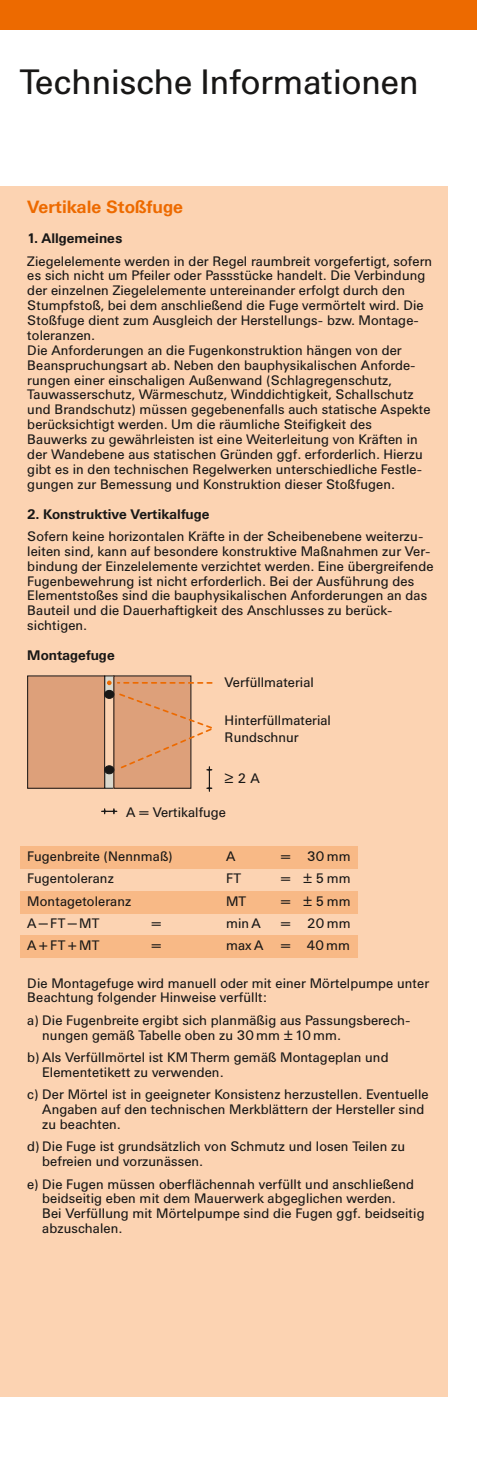
<style>
.page{position:relative;width:477px;height:1474px;background:#fff}
.page>*{position:absolute;margin:0;border:0;box-sizing:border-box;transform-origin:0 0}
.t1{font:35px "Univers LU";letter-spacing:-.005em;color:#181716}
.t2{font:700 17.5px "Univers LU";color:#ed6a00}
.t3{font:13.65px/14.9px "Univers LU";letter-spacing:.005em;color:#181716}
.t4{font:700 13.65px "Univers LU";letter-spacing:.005em;color:#181716}
</style>
<div class="page">
<hr style="left:476px;top:0;width:1px;height:1473px;background:#181716">
<div style="left:0;top:186px;width:446px;height:1210px;background:#fcd3b2"></div>
<div style="left:20px;top:846px;width:337px;height:22px;background:#f8b986"></div>
<div style="left:20px;top:890px;width:337px;height:23px;background:#f8b986"></div>
<div style="left:20px;top:935px;width:337px;height:22px;background:#f8b986"></div>
<div style="left:0;top:0;width:476px;height:30px;background:#ed6a00"></div>
<svg style="left:104px;top:769px;width:10px;height:19px"></svg>
<svg style="left:104px;top:676px;width:10px;height:18px"></svg>
<div style="left:114px;top:676px;width:77px;height:112px;background:#dda07a"></div>
<div style="left:28px;top:676px;width:76px;height:112px;background:#dda07a"></div>
<div style="left:27px;top:675px;width:78px;height:113px;border:1px solid #181716"></div>
<div style="left:104px;top:765px;width:10px;height:8px;background:#181716;border-radius:50%"></div>
<div style="left:104px;top:765px;width:10px;height:9px;border:1px solid #181716;border-radius:50%"></div>
<div style="left:104px;top:690px;width:10px;height:8px;background:#181716;border-radius:50%"></div>
<div style="left:104px;top:690px;width:10px;height:8px;border:1px solid #181716;border-radius:50%"></div>
<svg style="left:101px;top:808px;width:16px;height:6px"></svg>
<svg style="left:107px;top:680px;width:106px;height:111px"></svg>
<h1 class="t1" style="left:20px;top:70px;width:400px">Technische Informationen</h1>
<p class="t2" style="left:27px;top:201px;width:157px">Vertikale Stoßfuge</p>
<p class="t4" style="left:27px;top:233px;width:96px">1. Allgemeines</p>
<p class="t3" style="left:27px;top:255px;width:406px">Ziegelelemente werden in der Regel raumbreit vorgefertigt, sofern es sich nicht um Pfeiler oder Passstücke handelt. Die Verbindung der einzelnen Ziegelelemente untereinander erfolgt durch den Stumpfstoß, bei dem anschließend die Fuge vermörtelt wird. Die Stoßfuge dient zum Ausgleich der Herstellungs- bzw. Montage - toleranzen.<br>Die Anforderungen an die Fugenkonstruktion hängen von der Bean spruchungsart ab. Neben den bauphysikalischen Anforde - rungen einer einschaligen Außenwand (Schlagregenschutz, Tauwasserschutz, Wärme schutz, Winddichtigkeit, Schallschutz und Brand schutz) müssen gegebenenfalls auch statische Aspekte berück sichtigt werden. Um die räumliche Steifigkeit des Bauwerks zu gewähr lei sten ist eine Weiterleitung von Kräften in der Wand ebene aus statischen Gründen ggf. erforderlich. Hierzu gibt es in den technischen Regelwerken unterschiedliche Festle - gun gen zur Bemessung und Konstruktion dieser Stoßfugen.</p>
<p class="t4" style="left:27px;top:509px;width:184px">2. Konstruktive Vertikalfuge</p>
<p class="t3" style="left:27px;top:530px;width:407px">Sofern keine horizontalen Kräfte in der Scheibenebene weiter zu - leiten sind, kann auf besondere konstruktive Maßnahmen zur Ver - bindung der Einzelelemente verzichtet werden. Eine über grei fende Fugenbewehrung ist nicht erforderlich. Bei der Aus füh rung des Element stoßes sind die bauphysikalischen Anforderungen an das Bauteil und die Dauerhaftigkeit des Anschlusses zu berück - sichtigen.</p>
<p class="t4" style="left:27px;top:650px;width:89px">Montagefuge</p>
<p class="t3" style="left:224px;top:676px;width:91px">Verfüllmaterial</p>
<p class="t3" style="left:224px;top:714px;width:108px;line-height:16.4px">Hinterfüllmaterial<br>Rundschnur</p>
<p class="t3" style="left:224px;top:773px;width:37px">≥ 2 A</p>
<p class="t3" style="left:126px;top:806px;width:101px">A = Vertikalfuge</p>
<p class="t3" style="left:27px;top:850px;width:147px">Fugenbreite (Nennmaß)</p>
<p class="t3" style="left:226px;top:850px;width:11px">A</p>
<p class="t3" style="left:281px;top:850px;width:71px">= 30 mm</p>
<p class="t3" style="left:27px;top:872px;width:88px">Fugentoleranz</p>
<p class="t3" style="left:226px;top:872px;width:17px">FT</p>
<p class="t3" style="left:281px;top:872px;width:71px">= ± 5 mm</p>
<p class="t3" style="left:27px;top:894px;width:105px">Montagetoleranz</p>
<p class="t3" style="left:226px;top:894px;width:22px">MT</p>
<p class="t3" style="left:281px;top:894px;width:71px">= ± 5 mm</p>
<p class="t3" style="left:27px;top:917px;width:73px">A − FT − MT</p>
<p class="t3" style="left:152px;top:917px;width:11px">=</p>
<p class="t3" style="left:226px;top:917px;width:36px">min A</p>
<p class="t3" style="left:281px;top:917px;width:71px">= 20 mm</p>
<p class="t3" style="left:27px;top:939px;width:73px">A + FT + MT</p>
<p class="t3" style="left:152px;top:939px;width:11px">=</p>
<p class="t3" style="left:226px;top:939px;width:39px">max A</p>
<p class="t3" style="left:281px;top:939px;width:71px">= 40 mm</p>
<p class="t3" style="left:27px;top:976px;width:403px">Die Montagefuge wird manuell oder mit einer Mörtelpumpe unter<br>Beachtung folgender Hinweise verfüllt:</p>
<p class="t3" style="left:42px;top:1013px;width:369px;text-indent:-15px">a) Die Fugenbreite ergibt sich planmäßig aus Passungsberech - nungen gemäß Tabelle oben zu 30 mm ± 10 mm.</p>
<p class="t3" style="left:42px;top:1051px;width:347px;text-indent:-15px">b) Als Verfüllmörtel ist KM Therm gemäß Montageplan und<br>Elementetikett zu verwenden.</p>
<p class="t3" style="left:42px;top:1088px;width:387px;text-indent:-15px">c) Der Mörtel ist in geeigneter Konsistenz herzustellen. Eventuelle<br>Angaben auf den technischen Merkblättern der Hersteller sind zu beachten.</p>
<p class="t3" style="left:42px;top:1140px;width:364px;text-indent:-15px">d) Die Fuge ist grundsätzlich von Schmutz und losen Teilen zu befreien und vorzunässen.</p>
<p class="t3" style="left:42px;top:1177px;width:383px;text-indent:-15px">e) Die Fugen müssen oberflächennah verfüllt und anschließend beid seitig eben mit dem Mauerwerk abgeglichen werden.<br>Bei Verfüllung mit Mörtelpumpe sind die Fugen ggf. beidseitig abzuschalen.</p>
</div>
